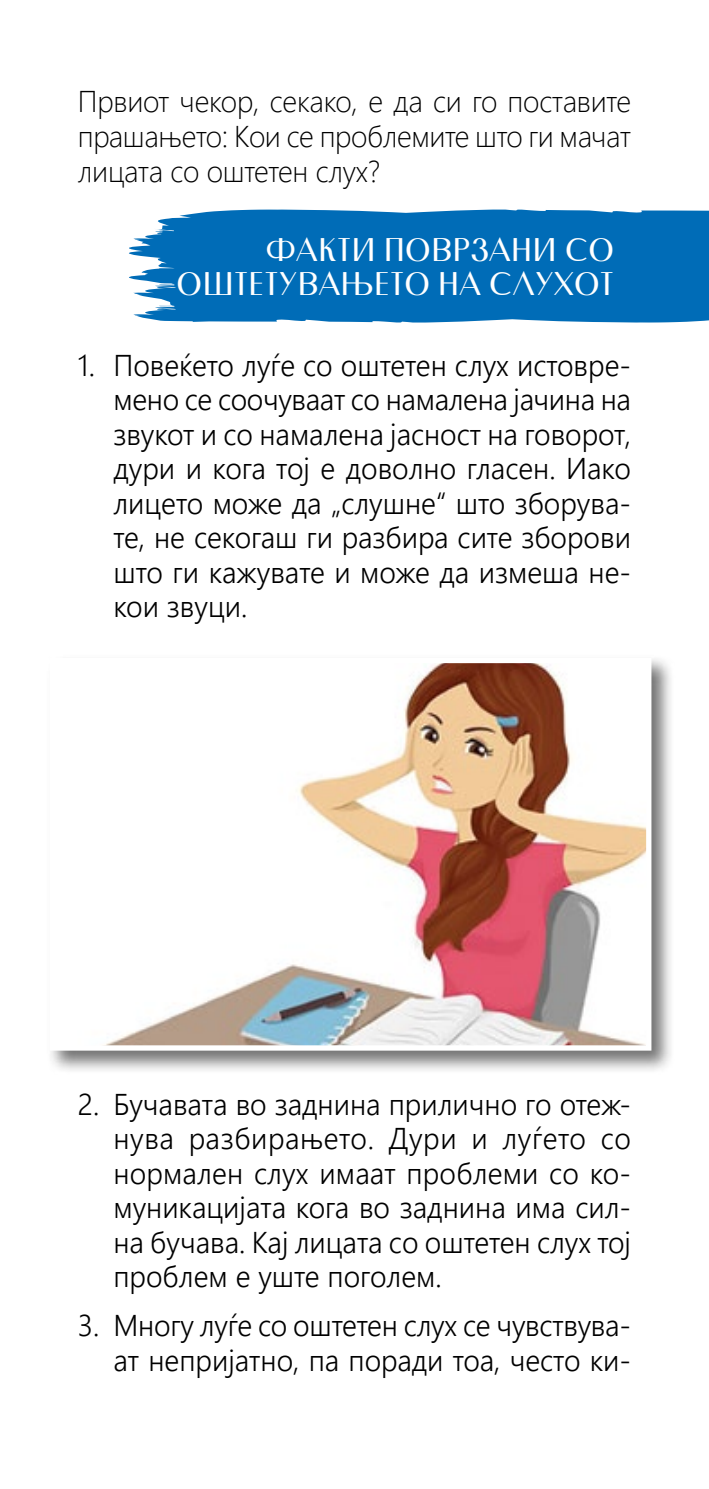
<style>
.page{position:relative;width:709px;height:1489px;background:#fff}
.page>*{position:absolute;margin:0;border:0;box-sizing:border-box;transform-origin:0 0}
.t1{font:30px/34.5px "Webly Sleek UI Semilight";color:#000;text-align:justify;scale:.96 1}
.t2{font:30px/35px "Webly Sleek UI Light";letter-spacing:-.01em;color:#000;text-align:justify}
.t3{font:28.25px/33.8px "Macedonian Penguin";color:#fff;text-align:right}
</style>
<div class="page">
<svg style="left:129px;top:209px;width:580px;height:113px;background:#1075bb"></svg>
<div style="left:46px;top:654px;width:629px;height:420px;background:#000;opacity:.55"></div>
<img style="left:56px;top:663px;width:589px;height:381px">
<p class="t2" style="left:78px;top:82px;width:554px">Првиот чекор, секако, е да си го поставите прашањето: Кои се проблемите што ги мачат лицата со оштетен слух?</p>
<p class="t3" style="left:176px;top:233px;width:439px">FAKTI POVRZANI SO<br>O[TETUVAWETO NA SLUHOT</p>
<p class="t1" style="left:113px;top:346px;width:540px;text-indent:-35px">1. Повеќето луѓе со оштетен слух истовре&shy;мено се соочуваат со намалена јачина на звукот и со намалена јасност на говорот, дури и кога тој е доволно гласен. Иако лицето може да „слушне“ што зборува&shy;те, не секогаш ги разбира сите зборови што ги кажувате и може да измеша не&shy;кои звуци.</p>
<p class="t1" style="left:113px;top:1085px;width:540px;text-indent:-35px">2. Бучавата во заднина прилично го отеж&shy;нува разбирањето. Дури и луѓето сo нормален слух имаат проблеми со ко&shy;муникацијата кога во заднина има сил&shy;на бучава. Кај лицата со оштетен слух тој проблем е уште поголем.</p>
<p class="t1" style="left:78px;top:1306px;width:577px;text-align:right">3. Многу луѓе со оштетен слух се чувствува&shy;ат непријатно, па поради тоа, често ки-</p>
</div>
